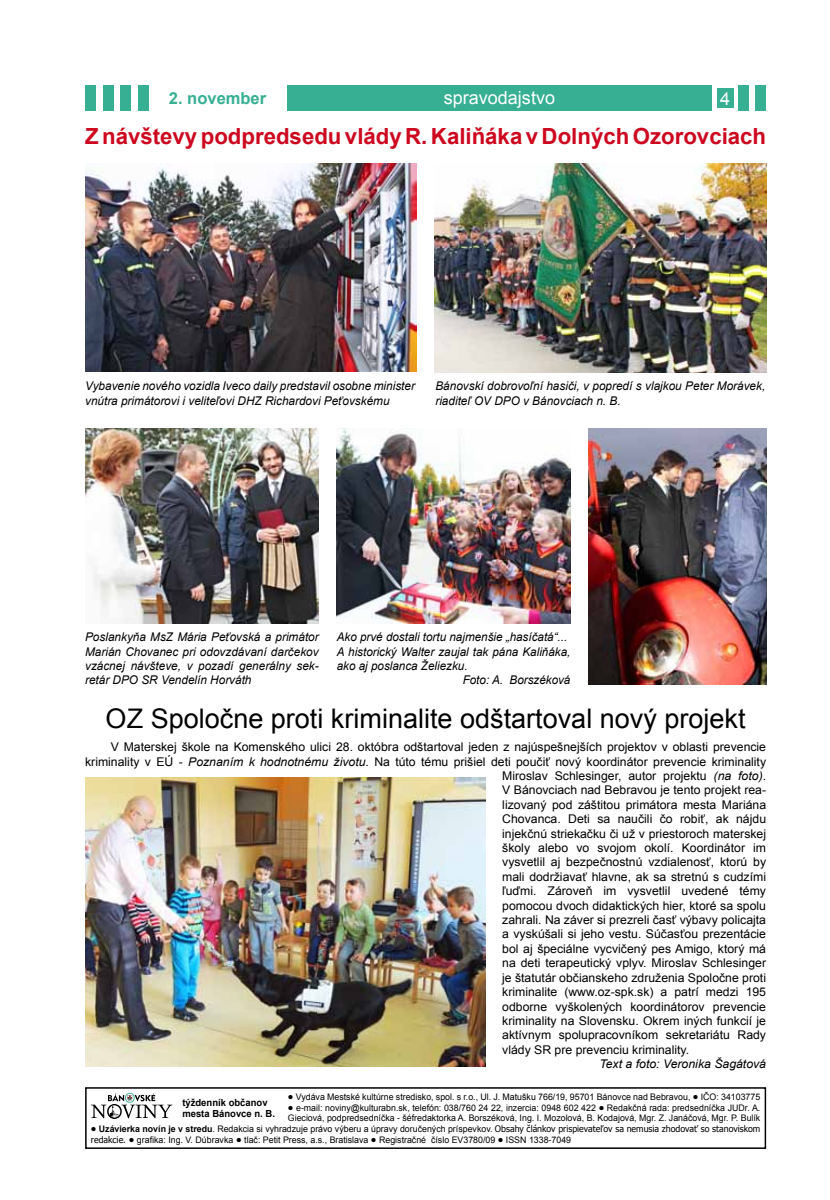
<style>
.page{position:relative;width:830px;height:1200px;background:#fff}
.page>*{position:absolute;margin:0;border:0;box-sizing:border-box;transform-origin:0 0}
.t1{font:27px "Arial";color:#000}
.t2{font:700 22.2px "Arial";color:#cd071e}
.t3{font:18px "Arial";color:#fff}
.t4{font:700 16.5px "Arial";color:#36af93}
.t5{font:12px "Arial";color:#000}
.t6{font:italic 12px/14.4px "Arial";color:#000}
.t7{font:700 9.75px/11.7px "Arial";color:#000}
.t8{font:9px/10.8px "Arial";color:#000}
.s1{font-style:italic}
.s2{font-family:"Tahoma";font-weight:700}
.s3{font-weight:700}
.s4{font-family:"Tahoma"}
</style>
<div class="page">
<div style="left:286px;top:85px;width:426px;height:26px;background:#36af93"></div>
<div style="left:120px;top:85px;width:11px;height:26px;background:#36af93"></div>
<div style="left:103px;top:85px;width:10px;height:26px;background:#36af93"></div>
<div style="left:85px;top:85px;width:11px;height:26px;background:#36af93"></div>
<div style="left:138px;top:85px;width:10px;height:26px;background:#36af93"></div>
<div style="left:755px;top:85px;width:10px;height:26px;background:#36af93"></div>
<div style="left:737px;top:85px;width:11px;height:26px;background:#36af93"></div>
<div style="left:716px;top:88px;width:17px;height:20px;background:#36af93"></div>
<img style="left:85px;top:777px;width:400px;height:289px">
<img style="left:85px;top:163px;width:331px;height:209px">
<img style="left:588px;top:428px;width:177px;height:256px">
<img style="left:336px;top:428px;width:234px;height:195px">
<img style="left:434px;top:163px;width:331px;height:209px">
<img style="left:85px;top:428px;width:233px;height:195px">
<div style="left:85px;top:1086px;width:680px;height:62px;border:2px solid #000"></div>
<svg style="left:91px;top:1092px;width:81px;height:26px"></svg>
<h3 class="t4" style="left:169px;top:87px;width:99px">2. november</h3>
<h3 class="t3" style="left:443px;top:86px;width:113px">spravodajstvo</h3>
<h3 class="t3" style="left:719px;top:87px;width:12px">4</h3>
<h2 class="t2" style="left:85px;top:121px;width:682px">Z návštevy podpredsedu vlády R. Kaliňáka v Dolných Ozorovciach</h2>
<p class="t6" style="left:85px;top:379px;width:331px">Vybavenie nového vozidla Iveco daily predstavil osobne minister vnútra primátorovi i veliteľovi DHZ Richardovi Peťovskému</p>
<p class="t6" style="left:435px;top:379px;width:331px">Bánovskí dobrovoľní hasiči, v popredí s vlajkou Peter Morávek, riaditeľ OV DPO v Bánovciach n. B.</p>
<p class="t6" style="left:85px;top:629px;width:235px;text-align:justify">Poslankyňa MsZ Mária Peťovská a primátor Marián Chovanec pri odovzdávaní darčekov vzácnej návšteve, v pozadí generálny sek&shy;retár DPO SR Vendelín Horváth</p>
<p class="t6" style="left:336px;top:629px;width:232px">Ako prvé dostali tortu najmenšie „hasíčatá“...</p>
<p class="t6" style="left:336px;top:644px;width:235px">A historický Walter zaujal tak pána Kaliňáka,</p>
<p class="t6" style="left:336px;top:658px;width:132px">ako aj poslanca Želiezku.</p>
<p class="t6" style="left:462px;top:673px;width:109px">Foto: A. Borszéková</p>
<h1 class="t1" style="left:106px;top:700px;width:641px">OZ Spoločne proti kriminalite odštartoval nový projekt</h1>
<p class="t5" style="left:111px;top:738px;width:656px">V Materskej škole na Komenského ulici 28. októbra odštartoval jeden z najúspešnejších projektov v oblasti prevencie</p>
<p class="t5" style="left:85px;top:753px;width:682px">kriminality v EÚ - <span class="s1">Poznaním k hodnotnému životu</span>. Na túto tému prišiel deti poučiť nový koordinátor prevencie kriminality</p>
<p class="t5" style="left:502px;top:767px;width:265px">Miroslav Schlesinger, autor projektu <span class="s1">(na foto)</span>.</p>
<p class="t5" style="left:502px;top:782px;width:265px">V Bánovciach nad Bebravou je tento projekt rea-</p>
<p class="t5" style="left:502px;top:796px;width:265px">lizovaný pod záštitou primátora mesta Mariána</p>
<p class="t5" style="left:502px;top:810px;width:265px">Chovanca. Deti sa naučili čo robiť, ak nájdu</p>
<p class="t5" style="left:502px;top:825px;width:265px">injekčnú striekačku či už v priestoroch materskej</p>
<p class="t5" style="left:502px;top:839px;width:265px">školy alebo vo svojom okolí. Koordinátor im</p>
<p class="t5" style="left:502px;top:854px;width:265px">vysvetlil aj bezpečnostnú vzdialenosť, ktorú by</p>
<p class="t5" style="left:502px;top:868px;width:265px">mali dodržiavať hlavne, ak sa stretnú s cudzími</p>
<p class="t5" style="left:502px;top:882px;width:265px">ľuďmi. Zároveň im vysvetlil uvedené témy</p>
<p class="t5" style="left:502px;top:897px;width:265px">pomocou dvoch didaktických hier, ktoré sa spolu</p>
<p class="t5" style="left:502px;top:911px;width:265px">zahrali. Na záver si prezreli časť výbavy policajta</p>
<p class="t5" style="left:502px;top:926px;width:265px">a vyskúšali si jeho vestu. Súčasťou prezentácie</p>
<p class="t5" style="left:502px;top:940px;width:265px">bol aj špeciálne vycvičený pes Amigo, ktorý má</p>
<p class="t5" style="left:502px;top:954px;width:265px">na deti terapeutický vplyv. Miroslav Schlesinger</p>
<p class="t5" style="left:502px;top:969px;width:265px">je štatutár občianskeho združenia Spoločne proti</p>
<p class="t5" style="left:502px;top:983px;width:265px">kriminalite (www.oz-spk.sk) a patrí medzi 195</p>
<p class="t5" style="left:502px;top:998px;width:265px">odborne vyškolených koordinátorov prevencie</p>
<p class="t5" style="left:502px;top:1012px;width:265px">kriminality na Slovensku. Okrem iných funkcií je</p>
<p class="t5" style="left:502px;top:1026px;width:265px">aktívnym spolupracovníkom sekretariátu Rady</p>
<p class="t5" style="left:502px;top:1041px;width:188px">vlády SR pre prevenciu kriminality.</p>
<p class="t6" style="left:599px;top:1056px;width:168px">Text a foto: Veronika Šagátová</p>
<p class="t8" style="left:288px;top:1091px;width:474px"><span class="s2">•</span> Vydáva Mestské kultúrne stredisko, spol. s r.o., Ul. J. Matušku 766/19, 95701 Bánovce nad Bebravou, <span class="s2">•</span> IČO: 34103775</p>
<p class="t8" style="left:288px;top:1101px;width:474px"><span class="s2">•</span> e-mail: noviny@kulturabn.sk, telefón: 038/760 24 22, inzercia: 0948 602 422 <span class="s2">•</span> Redakčná rada: predsedníčka JUDr. A.<br>Gieciová, podpredsedníčka - šéfredaktorka A. Borszéková, Ing. I. Mozolová, B. Kodajová, Mgr. Z. Janáčová, Mgr. P. Bulík</p>
<p class="t8" style="left:91px;top:1123px;width:670px"><span class="s2">•</span> <span class="s3">Uzávierka novín je v stredu</span>. Redakcia si vyhradzuje právo výberu a úpravy doručených príspevkov. <span class="s4">Obsahy článkov prispievateľov sa nemusia zhodovať so stanoviskom redakcie.</span> <span class="s2">•</span> grafika: Ing. V. Dúbravka <span class="s2">•</span> tlač: Petit Press, a.s., Bratislava <span class="s2">•</span> Registračné číslo EV3780/09 <span class="s2">•</span> ISSN 1338-7049</p>
<p class="t7" style="left:182px;top:1096px;width:94px">týždenník občanov mesta Bánovce n. B.</p>
</div>
